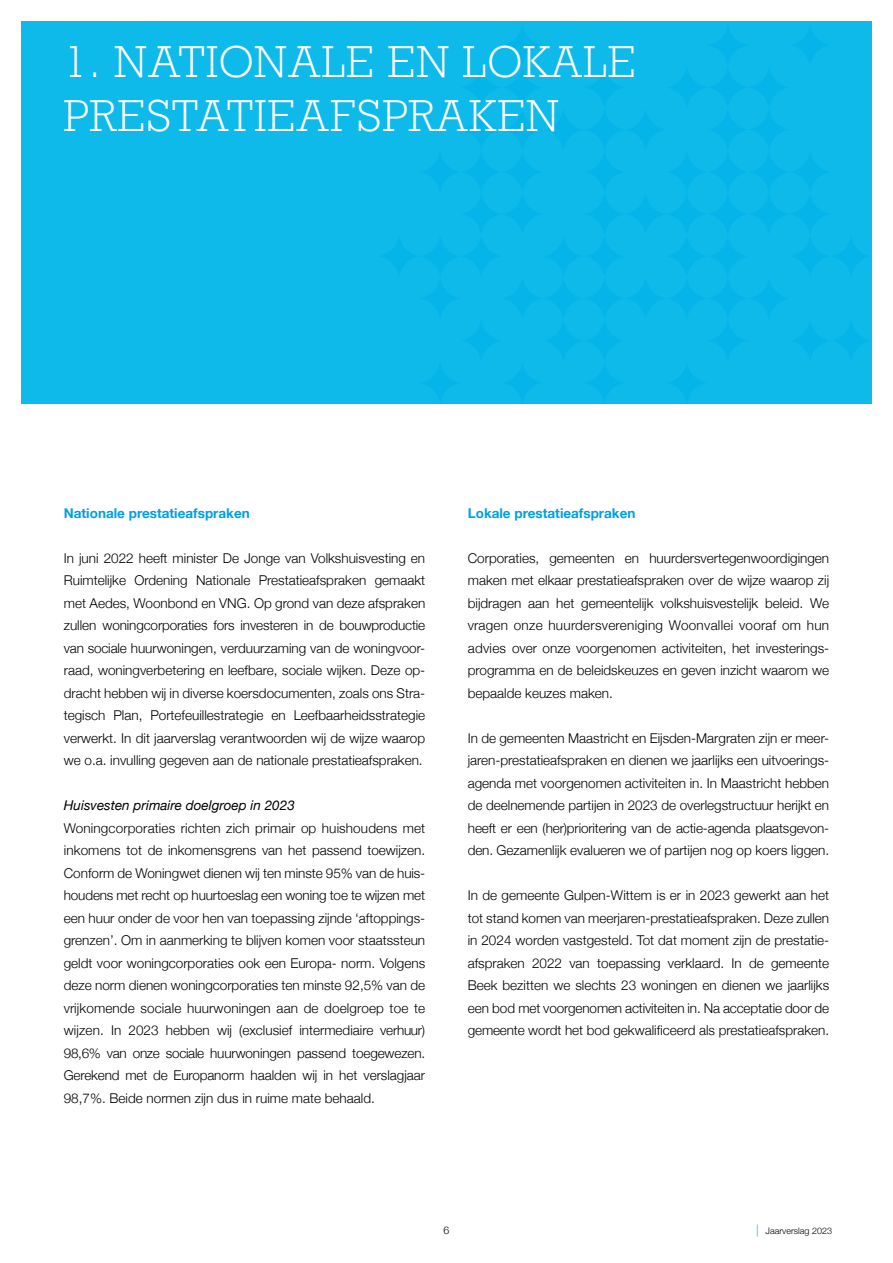
<style>
.page{position:relative;width:893px;height:1263px;background:#fff}
.page>*{position:absolute;margin:0;border:0;box-sizing:border-box;transform-origin:0 0}
.t1{font:300 42px/54px "Rockwell Nova";letter-spacing:.03em;color:#fff}
.t2{font:300 13.5px/22.5px "Helvetica Neue";color:#000;text-align:justify}
.t3{font:700 13.5px "Helvetica Neue";color:#009fe3}
.t4{font:italic 13.5px "Helvetica Neue";color:#000}
.t5{font:300 10.5px "Helvetica Neue";color:#000}
.t6{font:300 9px "Helvetica Neue";color:#000}
.s1{font-size:12px;color:#0dbaea}
</style>
<div class="page">
<div style="left:21px;top:21px;width:851px;height:383px;background:#0dbaea"></div>
<h1 class="t1" style="left:64px;top:35px;width:573px">1. NATIONALE EN LOKALE<br>PRESTATIEAFSPRAKEN</h1>
<p class="t3" style="left:64px;top:502px;width:187px">Nationale prestatieafspraken</p>
<p class="t2" style="left:64px;top:545px;width:363px">In juni 2022 heeft minister De Jonge van Volkshuisvesting en Ruimtelijke Ordening Nationale Prestatieafspraken gemaakt met Aedes, Woonbond en VNG. Op grond van deze afspraken zullen woningcorporaties fors investeren in de bouwproductie van sociale huurwoningen, verduurzaming van de woningvoor&shy;raad, woningverbetering en leefbare, sociale wijken. Deze op&shy;dracht hebben wij in diverse koersdocumenten, zoals ons Stra&shy;tegisch Plan, Portefeuillestrategie en Leefbaarheidsstrategie verwerkt. In dit jaarverslag verantwoorden wij de wijze waarop we o.a. invulling gegeven aan de nationale prestatieafspraken.</p>
<p class="t4" style="left:64px;top:795px;width:233px">Huisvesten primaire doelgroep in 2023</p>
<p class="t2" style="left:64px;top:815px;width:363px">Woningcorporaties richten zich primair op huishoudens met inkomens tot de inkomensgrens van het passend toewijzen.<br>Conform de Woningwet dienen wij ten minste 95% van de huis&shy;houdens met recht op huurtoeslag een woning toe te wijzen met een huur onder de voor hen van toepassing zijnde ‘aftoppings&shy;grenzen’. Om in aanmerking te blijven komen voor staatssteun geldt voor woningcorporaties ook een Europa- norm. Volgens deze norm dienen woningcorporaties ten minste 92,5% van de vrijkomende sociale huurwoningen aan de doelgroep toe te wijzen. In 2023 hebben wij (exclusief intermediaire verhuur)<br>98,6% van onze sociale huurwoningen passend toegewezen.<br>Gerekend met de Europanorm haalden wij in het verslagjaar 98,7%. Beide normen zijn dus in ruime mate behaald.</p>
<p class="t3" style="left:468px;top:502px;width:169px">Lokale prestatieafspraken</p>
<p class="t2" style="left:468px;top:546px;width:363px">Corporaties, gemeenten en huurdersvertegenwoordigingen maken met elkaar prestatieafspraken over de wijze waarop zij bijdragen aan het gemeentelijk volkshuisvestelijk beleid. We vragen onze huurdersvereniging Woonvallei vooraf om hun advies over onze voorgenomen activiteiten, het investerings&shy;programma en de beleidskeuzes en geven inzicht waarom we bepaalde keuzes maken.</p>
<p class="t2" style="left:468px;top:726px;width:363px">In de gemeenten Maastricht en Eijsden-Margraten zijn er meer&shy;jaren-prestatieafspraken en dienen we jaarlijks een uitvoerings&shy;agenda met voorgenomen activiteiten in. In Maastricht hebben de deelnemende partijen in 2023 de overlegstructuur herijkt en heeft er een (her)prioritering van de actie-agenda plaatsgevon&shy;den. Gezamenlijk evalueren we of partijen nog op koers liggen.</p>
<p class="t2" style="left:468px;top:883px;width:363px">In de gemeente Gulpen-Wittem is er in 2023 gewerkt aan het tot stand komen van meerjaren-prestatieafspraken. Deze zullen in 2024 worden vastgesteld. Tot dat moment zijn de prestatie&shy;afspraken 2022 van toepassing verklaard. In de gemeente Beek bezitten we slechts 23 woningen en dienen we jaarlijks een bod met voorgenomen activiteiten in. Na acceptatie door de gemeente wordt het bod gekwalificeerd als prestatieafspraken.</p>
<p class="t5" style="left:444px;top:1222px;width:7px">6</p>
<p class="t6" style="left:756px;top:1224px;width:77px"><span class="s1">|</span> Jaarverslag 2023</p>
</div>
